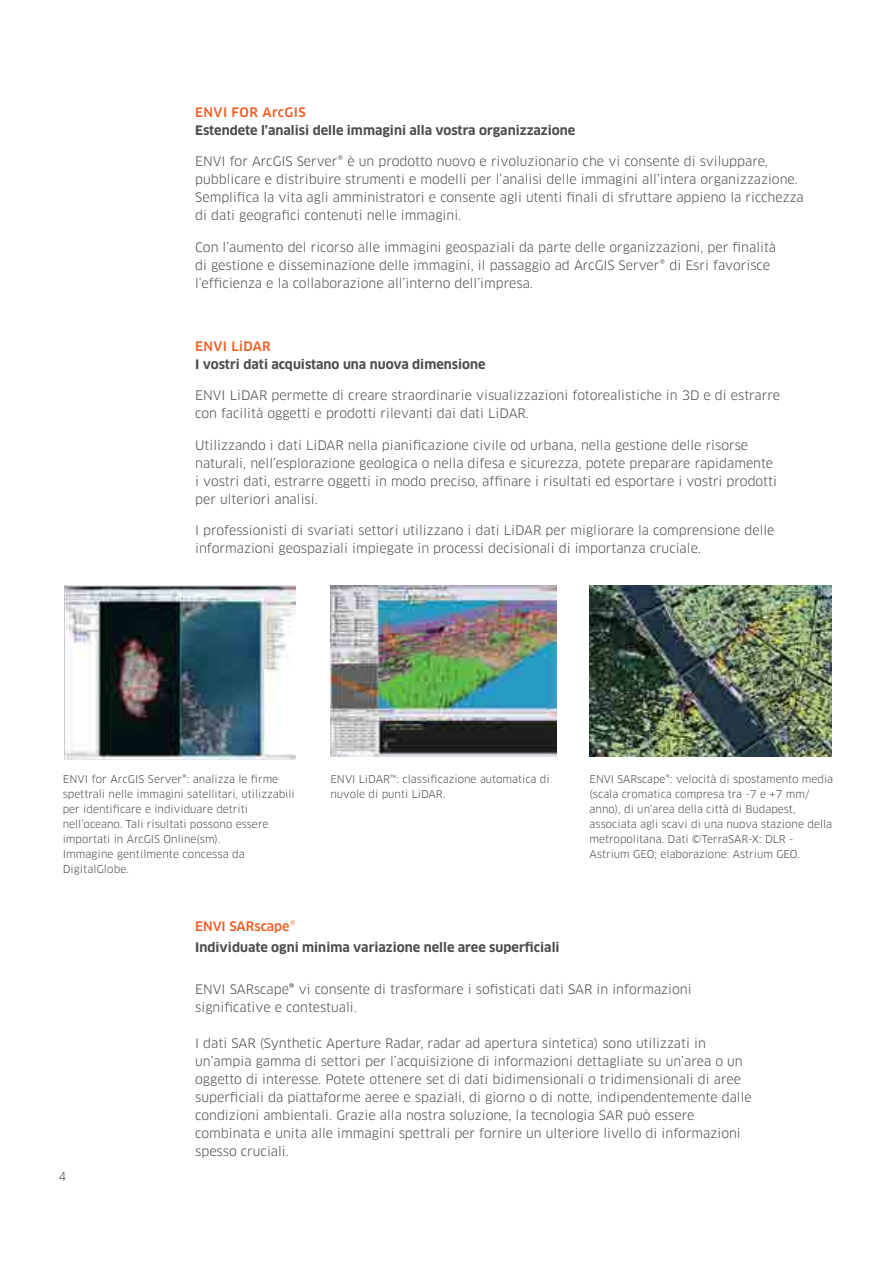
<style>
.page{position:relative;width:893px;height:1263px;background:#fff}
.page>*{position:absolute;margin:0;border:0;box-sizing:border-box;transform-origin:0 0}
.Body_Text_8_5_12{font:12.75px/18px "Clan Pro";color:#4d4d4f}
.Company_name_7_5_10{font:12.75px/18px "Clan Pro";color:#4d4d4f}
.Body_Subhead_8_5_12{font:700 12.75px/18px "Clan Pro";color:#4d4d4f}
.Company_name_7_5_10-2{font:700 12.75px "Clan Pro";color:#4d4d4f}
.Body_Text_8_5_12-2{font:700 12.75px/18px "Clan Pro";color:#4d4d4f}
.Company_name_7_5_10-3{font:500 12.75px "Clan Pro";color:#f15d22}
.Page_number__right{font:12px "Clan Pro";color:#4d4d4f}
._6_Photo_caption{font:10.5px/15px "Clan Pro";color:#4d4d4f}
.Body_Text_8_5_12-3{font:10.5px/15px "Clan Pro";color:#4d4d4f}
.s1{font-weight:500;color:#f15d22}
.s2{font-weight:400}
.s3{color:#000}
</style>
<div class="page">
<img style="left:330px;top:585px;width:226px;height:171px">
<img style="left:64px;top:585px;width:232px;height:174px">
<img style="left:590px;top:585px;width:241px;height:171px">
<p class="Body_Subhead_8_5_12" style="left:195px;top:103px;width:382px"><span class="s1">ENVI FOR ArcGIS<br></span>Estendete l’analisi delle immagini alla vostra organizzazione</p>
<p class="Body_Text_8_5_12" style="left:195px;top:153px;width:610px">ENVI for ArcGIS Server® è un prodotto nuovo e rivoluzionario che vi consente di sviluppare, pubblicare e distribuire strumenti e modelli per l’analisi delle immagini all’intera organizzazione.<br>Semplifica la vita agli amministratori e consente agli utenti finali di sfruttare appieno la ricchezza di dati geografici contenuti nelle immagini.</p>
<p class="Body_Text_8_5_12" style="left:195px;top:238px;width:582px">Con l’aumento del ricorso alle immagini geospaziali da parte delle organizzazioni, per finalità di gestione e disseminazione delle immagini, il passaggio ad ArcGIS Server® di Esri favorisce l’efficienza e la collaborazione all’interno dell’impresa.</p>
<p class="Body_Text_8_5_12-2" style="left:195px;top:337px;width:292px"><span class="s1">ENVI LiDAR<br></span>I vostri dati acquistano una nuova dimensione</p>
<p class="Body_Text_8_5_12" style="left:195px;top:387px;width:586px">ENVI LiDAR permette di creare straordinarie visualizzazioni fotorealistiche in 3D e di estrarre con facilità oggetti e prodotti rilevanti dai dati LiDAR.</p>
<p class="Body_Text_8_5_12" style="left:195px;top:436px;width:583px">Utilizzando i dati LiDAR nella pianificazione civile od urbana, nella gestione delle risorse naturali, nell’esplorazione geologica o nella difesa e sicurezza, potete preparare rapidamente i vostri dati, estrarre oggetti in modo preciso, affinare i risultati ed esportare i vostri prodotti per ulteriori analisi.</p>
<p class="Body_Text_8_5_12" style="left:195px;top:522px;width:581px">I professionisti di svariati settori utilizzano i dati LiDAR per migliorare la comprensione delle informazioni geospaziali impiegate in processi decisionali di importanza cruciale.</p>
<p class="_6_Photo_caption" style="left:63px;top:772px;width:234px">ENVI for ArcGIS Server®: analizza le firme spettrali nelle immagini satellitari, utilizzabili per identificare e individuare detriti nell’oceano. Tali risultati possono essere importati in ArcGIS Online(sm).</p>
<p class="_6_Photo_caption" style="left:63px;top:847px;width:184px">Immagine gentilmente concessa da<br>DigitalGlobe.</p>
<p class="Body_Text_8_5_12-3" style="left:330px;top:772px;width:221px">ENVI LiDAR™: classificazione automatica di nuvole di punti LiDAR.</p>
<p class="_6_Photo_caption" style="left:590px;top:771px;width:245px">ENVI SARscape®: velocità di spostamento media (scala cromatica compresa tra -7 e +7 mm/ anno), di un’area della città di Budapest, associata agli scavi di una nuova stazione della metropolitana. Dati ©TerraSAR-X: DLR - Astrium GEO; elaborazione: Astrium GEO.</p>
<p class="Page_number__right" style="left:58px;top:1169px;width:9px">4</p>
<p class="Company_name_7_5_10-3" style="left:195px;top:919px;width:102px">ENVI SARscape<span class="s2">®</span></p>
<p class="Company_name_7_5_10-2" style="left:195px;top:940px;width:366px">Individuate ogni minima variazione nelle aree superficiali</p>
<p class="Company_name_7_5_10" style="left:195px;top:980px;width:498px">ENVI SARscape<span class="s3">®</span> vi consente di trasformare i sofisticati dati SAR in informazioni significative e contestuali.</p>
<p class="Company_name_7_5_10" style="left:195px;top:1034px;width:558px">I dati SAR (Synthetic Aperture Radar, radar ad apertura sintetica) sono utilizzati in un’ampia gamma di settori per l’acquisizione di informazioni dettagliate su un’area o un oggetto di interesse. Potete ottenere set di dati bidimensionali o tridimensionali di aree superficiali da piattaforme aeree e spaziali, di giorno o di notte, indipendentemente dalle condizioni ambientali. Grazie alla nostra soluzione, la tecnologia SAR può essere combinata e unita alle immagini spettrali per fornire un ulteriore livello di informazioni spesso cruciali.</p>
</div>
